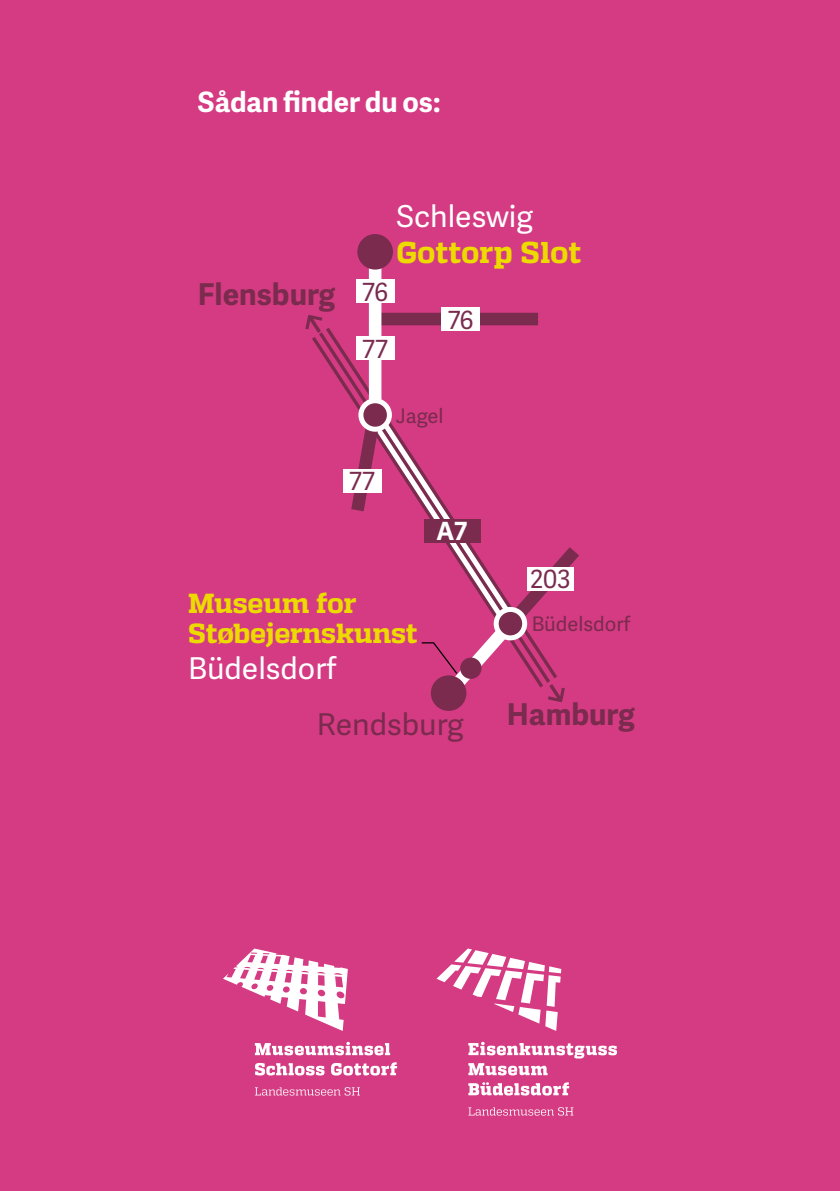
<style>
.page{position:relative;width:840px;height:1191px;background:#fff}
.page>*{position:absolute;margin:0;border:0;box-sizing:border-box;transform-origin:0 0}
.t1{font:30px "Adelle Sans";color:#fff}
.t2{font:700 30px "Adelle Sans";color:#7a2b4e}
.t3{font:800 30px "Quadon";letter-spacing:-.005em;color:#ecda00}
.t4{font:30px "Adelle Sans";color:#7a2b4e}
.t5{font:700 28px "Adelle Sans";color:#fff}
.t6{font:800 27.6px/30px "Quadon";letter-spacing:-.015em;color:#ecda00}
.t7{font:25px "Adelle Sans";color:#7a2b4e}
.t8{font:700 25px "Adelle Sans";color:#fff}
.t9{font:20px "Adelle Sans";color:#7a2b4e}
</style>
<div class="page">
<div style="left:0;top:0;width:839px;height:1191px;background:#d43b83"></div>
<svg style="left:468px;top:1041px;width:148px;height:74px"></svg>
<svg style="left:436px;top:948px;width:125px;height:83px"></svg>
<svg style="left:223px;top:948px;width:124px;height:83px"></svg>
<svg style="left:255px;top:1041px;width:142px;height:54px"></svg>
<svg style="left:312px;top:333px;width:169px;height:200px"></svg>
<div style="left:371px;top:313px;width:167px;height:12px;background:#7a2b4e"></div>
<div style="left:368px;top:246px;width:13px;height:158px;background:#fff"></div>
<svg style="left:343px;top:395px;width:46px;height:130px"></svg>
<svg style="left:361px;top:401px;width:28px;height:28px"></svg>
<div style="left:358px;top:398px;width:33px;height:34px;border:5px solid #fff;border-radius:50%"></div>
<div style="left:357px;top:234px;width:36px;height:35px;background:#7a2b4e;border-radius:50%"></div>
<div style="left:423px;top:519px;width:57px;height:24px;background:#7a2b4e"></div>
<div style="left:355px;top:279px;width:39px;height:24px;background:#fff"></div>
<div style="left:441px;top:307px;width:39px;height:24px;background:#fff"></div>
<div style="left:355px;top:336px;width:39px;height:24px;background:#fff"></div>
<div style="left:342px;top:469px;width:39px;height:24px;background:#fff"></div>
<svg style="left:305px;top:315px;width:17px;height:18px"></svg>
<div style="left:363px;top:403px;width:23px;height:24px;background:#7a2b4e;border-radius:50%"></div>
<svg style="left:421px;top:533px;width:158px;height:178px"></svg>
<p class="t5" style="left:198px;top:81px;width:244px">Sådan finder du os:</p>
<p class="t2" style="left:198px;top:273px;width:139px">Flensburg</p>
<p class="t7" style="left:362px;top:274px;width:28px">76</p>
<p class="t7" style="left:362px;top:331px;width:27px">77</p>
<p class="t1" style="left:396px;top:195px;width:138px">Schleswig</p>
<p class="t3" style="left:396px;top:235px;width:186px">Gottorp Slot</p>
<p class="t7" style="left:447px;top:302px;width:28px">76</p>
<p class="t7" style="left:349px;top:463px;width:27px">77</p>
<p class="t9" style="left:395px;top:401px;width:49px">Jagel</p>
<p class="t8" style="left:436px;top:513px;width:33px">A7</p>
<p class="t7" style="left:529px;top:561px;width:42px">203</p>
<p class="t6" style="left:188px;top:589px;width:231px">Museum for<br>Støbejernskunst</p>
<p class="t1" style="left:188px;top:647px;width:149px">Büdelsdorf</p>
<p class="t4" style="left:317px;top:703px;width:148px">Rendsburg</p>
<p class="t9" style="left:531px;top:609px;width:100px">Büdelsdorf</p>
<p class="t2" style="left:506px;top:692px;width:130px">Hamburg</p>
</div>
